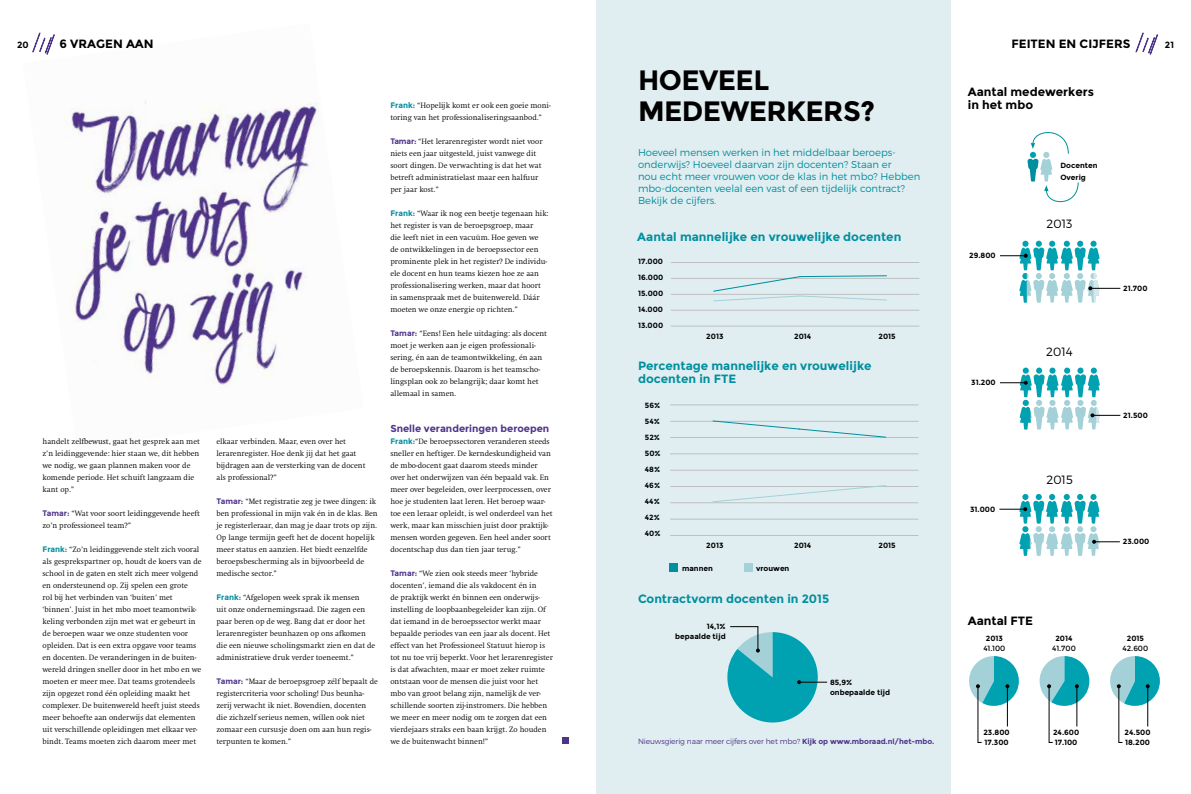
<style>
.page{position:relative;width:1191px;height:794px;background:#fff}
.page>*{position:absolute;margin:0;border:0;box-sizing:border-box;transform-origin:0 0}
.t1{font:700 28px/31px "Montserrat";letter-spacing:-.02em;color:#000}
.t2{font:700 12px/13px "Montserrat";color:#008f9e}
.t3{font:700 12px/13px "Montserrat";color:#000}
.t4{font:300 12px "Montserrat";color:#000}
.t5{font:300 10px/12px "Montserrat";color:#008f9e}
.t6{font:700 10px "Montserrat";color:#4f348b}
.t7{font:700 9px "Montserrat";color:#000}
.t8{font:300 8px/12px "Swift EF";color:#000}
.t9{font:700 7.5px/16px "Montserrat";color:#000}
.t10{font:300 7.5px "Montserrat";letter-spacing:-.01em;color:#4f348b}
.t11{font:7.5px "Montserrat";color:#000}
.s1{font-family:"Montserrat";font-weight:700;color:#4f348b}
.s2{font-family:"Montserrat";font-weight:700;color:#008f9e}
.s3{font-weight:700}
</style>
<div class="page">
<div style="left:596px;top:0;width:355px;height:794px;background:#e0eef1"></div>
<div style="left:562px;top:737px;width:7px;height:7px;background:#4f348b"></div>
<img style="left:39px;top:32px;width:279px;height:353px">
<svg style="left:32px;top:33px;width:23px;height:22px"></svg>
<svg style="left:1135px;top:33px;width:23px;height:22px"></svg>
<svg style="left:1027px;top:132px;width:51px;height:71px"></svg>
<svg style="left:999px;top:494px;width:120px;height:62px"></svg>
<svg style="left:1000px;top:367px;width:120px;height:62px"></svg>
<hr style="left:1090px;top:288px;width:30px;height:1px;background:#000">
<svg style="left:1000px;top:241px;width:99px;height:62px"></svg>
<svg style="left:727px;top:626px;width:100px;height:97px"></svg>
<hr style="left:671px;top:294px;width:248px;height:1px;background:#b3b2b2">
<hr style="left:671px;top:278px;width:248px;height:1px;background:#b3b2b2">
<hr style="left:671px;top:262px;width:248px;height:1px;background:#b3b2b2">
<hr style="left:671px;top:310px;width:248px;height:1px;background:#b3b2b2">
<hr style="left:671px;top:326px;width:248px;height:1px;background:#b3b2b2">
<svg style="left:712px;top:275px;width:176px;height:27px"></svg>
<hr style="left:670px;top:437px;width:248px;height:1px;background:#b3b2b2">
<hr style="left:670px;top:421px;width:248px;height:1px;background:#b3b2b2">
<hr style="left:670px;top:405px;width:248px;height:1px;background:#b3b2b2">
<hr style="left:670px;top:453px;width:248px;height:1px;background:#b3b2b2">
<hr style="left:670px;top:502px;width:248px;height:1px;background:#b3b2b2">
<hr style="left:670px;top:486px;width:248px;height:1px;background:#b3b2b2">
<hr style="left:670px;top:470px;width:248px;height:1px;background:#b3b2b2">
<hr style="left:670px;top:519px;width:248px;height:1px;background:#b3b2b2">
<hr style="left:670px;top:535px;width:248px;height:1px;background:#b3b2b2">
<svg style="left:711px;top:485px;width:176px;height:18px"></svg>
<svg style="left:711px;top:420px;width:176px;height:18px"></svg>
<div style="left:669px;top:563px;width:9px;height:9px;background:#008f9e"></div>
<div style="left:744px;top:563px;width:9px;height:9px;background:#a4d1d8"></div>
<svg style="left:969px;top:656px;width:49px;height:87px"></svg>
<svg style="left:1039px;top:656px;width:50px;height:87px"></svg>
<svg style="left:1110px;top:656px;width:49px;height:87px"></svg>
<p class="t7" style="left:17px;top:39px;width:13px">20</p>
<h2 class="t3" style="left:60px;top:37px;width:96px">6 VRAGEN AAN</h2>
<h2 class="t3" style="left:1011px;top:37px;width:121px">FEITEN EN CIJFERS</h2>
<p class="t7" style="left:1164px;top:39px;width:11px">21</p>
<p class="t8" style="left:43px;top:436px;width:159px">handelt zelfbewust, gaat het gesprek aan met z’n leidinggevende: hier staan we, dit hebben we nodig, we gaan plannen maken voor de komende periode. Het schuift langzaam die kant op.”</p>
<p class="t8" style="left:43px;top:508px;width:159px"><span class="s1">Tamar:</span> “Wat voor soort leidinggevende heeft zo’n professioneel team?”</p>
<p class="t8" style="left:43px;top:544px;width:161px"><span class="s2">Frank:</span> “Zo’n leidinggevende stelt zich vooral als gesprekspartner op, houdt de koers van de school in de gaten en stelt zich meer volgend en ondersteunend op. Zij spelen een grote<br>rol bij het verbinden van ‘buiten’ met ‘binnen’. Juist in het mbo moet teamontwik&shy;keling verbonden zijn met wat er gebeurt in de beroepen waar we onze studenten voor opleiden. Dat is een extra opgave voor teams en docenten. De veranderingen in de buiten&shy;wereld dringen sneller door in het mbo en we moeten er meer mee. Dat teams grotendeels zijn opgezet rond één opleiding maakt het complexer. De buitenwereld heeft juist steeds meer behoefte aan onderwijs dat elementen uit verschillende opleidingen met elkaar ver&shy;bindt. Teams moeten zich daarom meer met</p>
<p class="t8" style="left:216px;top:436px;width:151px">elkaar verbinden. Maar, even over het lerarenregister. Hoe denk jij dat het gaat bijdragen aan de versterking van de docent als professional?”</p>
<p class="t8" style="left:216px;top:496px;width:163px"><span class="s1">Tamar:</span> “Met registratie zeg je twee dingen: ik ben professional in mijn vak én in de klas. Ben je registerleraar, dan mag je daar trots op zijn.<br>Op lange termijn geeft het de docent hopelijk meer status en aanzien. Het biedt eenzelfde beroepsbescherming als in bijvoorbeeld de medische sector.”</p>
<p class="t8" style="left:216px;top:592px;width:160px"><span class="s2">Frank:</span> “Afgelopen week sprak ik mensen<br>uit onze ondernemingsraad. Die zagen een paar beren op de weg. Bang dat er door het lerarenregister beunhazen op ons afkomen die een nieuwe scholingsmarkt zien en dat de administratieve druk verder toeneemt.”</p>
<p class="t8" style="left:216px;top:676px;width:163px"><span class="s1">Tamar:</span> “Maar de beroepsgroep zélf bepaalt de registercriteria voor scholing! Dus beunha&shy;zerij verwacht ik niet. Bovendien, docenten die zichzelf serieus nemen, wíllen ook niet zomaar een cursusje doen om aan hun regis&shy;terpunten te komen.”</p>
<p class="t8" style="left:390px;top:100px;width:162px"><span class="s2">Frank:</span> “Hopelijk komt er ook een goeie moni&shy;toring van het professionaliseringsaanbod.”</p>
<p class="t8" style="left:390px;top:136px;width:154px"><span class="s1">Tamar:</span> “Het lerarenregister wordt niet voor niets een jaar uitgesteld, juist vanwege dit soort dingen. De verwachting is dat het wat betreft administratielast maar een halfuur per jaar kost.”</p>
<p class="t8" style="left:390px;top:208px;width:160px"><span class="s2">Frank:</span> “Waar ik nog een beetje tegenaan hik: het register is van de beroepsgroep, maar<br>die leeft niet in een vacuüm. Hoe geven we de ontwikkelingen in de beroepssector een prominente plek in het register? De individu&shy;ele docent en hun teams kiezen hoe ze aan professionalisering werken, maar dat hoort in samenspraak met de buitenwereld. Dáár moeten we onze energie op richten.”</p>
<p class="t8" style="left:390px;top:328px;width:158px"><span class="s1">Tamar:</span> “Eens! Een hele uitdaging: als docent moet je werken aan je eigen professionali&shy;sering, én aan de teamontwikkeling, én aan de beroepskennis. Daarom is het teamscho&shy;lingsplan ook zo belangrijk; daar komt het allemaal in samen.</p>
<p class="t6" style="left:390px;top:423px;width:160px">Snelle veranderingen beroepen</p>
<p class="t8" style="left:390px;top:436px;width:164px"><span class="s2">Frank:</span>“De beroepssectoren veranderen steeds sneller en heftiger. De kerndeskundigheid van de mbo-docent gaat daarom steeds minder over het onderwijzen van één bepaald vak. En meer over begeleiden, over leerprocessen, over hoe je studenten laat leren. Het beroep waar&shy;toe een leraar opleidt, is wel onderdeel van het werk, maar kan misschien juist door praktijk&shy;mensen worden gegeven. Een heel ander soort docentschap dus dan tien jaar terug.”</p>
<p class="t8" style="left:390px;top:568px;width:164px"><span class="s1">Tamar:</span> “We zien ook steeds meer ‘hybride docenten’, iemand die als vakdocent én in<br>de praktijk werkt én binnen een onderwijs&shy;instelling de loopbaanbegeleider kan zijn. Of dat iemand in de beroepssector werkt maar bepaalde periodes van een jaar als docent. Het effect van het Professioneel Statuut hierop is tot nu toe vrij beperkt. Voor het lerarenregister is dat afwachten, maar er moet zeker ruimte ontstaan voor de mensen die juist voor het mbo van groot belang zijn, namelijk de ver&shy;schillende soorten zij-instromers. Die hebben we meer en meer nodig om te zorgen dat een vierdejaars straks een baan krijgt. Zo houden we de buitenwacht binnen!”</p>
<h1 class="t1" style="left:638px;top:65px;width:238px">HOEVEEL<br>MEDEWERKERS?</h1>
<p class="t5" style="left:638px;top:146px;width:284px">Hoeveel mensen werken in het middelbaar beroeps&shy;onderwijs? Hoeveel daarvan zijn docenten? Staan er<br>nou echt meer vrouwen voor de klas in het mbo? Hebben mbo-docenten veelal een vast of een tijdelijk contract?<br>Bekijk de cijfers.</p>
<h2 class="t2" style="left:637px;top:230px;width:265px">Aantal mannelijke en vrouwelijke docenten</h2>
<p class="t9" style="left:638px;top:254px;width:27px;text-align:justify">17.000<br>16.000<br>15.000<br>14.000<br>13.000</p>
<p class="t9" style="left:706px;top:329px;width:19px">2013</p>
<p class="t9" style="left:794px;top:329px;width:19px">2014</p>
<p class="t9" style="left:878px;top:329px;width:19px">2015</p>
<h2 class="t2" style="left:638px;top:360px;width:235px">Percentage mannelijke en vrouwelijke docenten in FTE</h2>
<p class="t9" style="left:645px;top:397px;width:17px;text-align:justify">56% 54% 52% 50% 48% 46% 44% 42% 40%</p>
<p class="t9" style="left:706px;top:537px;width:19px">2013</p>
<p class="t9" style="left:794px;top:537px;width:19px">2014</p>
<p class="t9" style="left:878px;top:537px;width:19px">2015</p>
<p class="t9" style="left:682px;top:560px;width:32px">mannen</p>
<p class="t9" style="left:756px;top:560px;width:35px">vrouwen</p>
<h2 class="t2" style="left:638px;top:592px;width:193px">Contractvorm docenten in 2015</h2>
<p class="t9" style="left:675px;top:621px;width:52px;line-height:10px;text-align:right">14,1% bepaalde tijd</p>
<p class="t9" style="left:830px;top:677px;width:62px;line-height:10px">85,9% onbepaalde tijd</p>
<p class="t10" style="left:638px;top:737px;width:298px">Nieuwsgierig naar meer cijfers over het mbo? <span class="s3">Kijk op www.mboraad.nl/het-mbo.</span></p>
<h2 class="t3" style="left:967px;top:85px;width:128px">Aantal medewerkers in het mbo</h2>
<p class="t9" style="left:1060px;top:159px;width:39px;line-height:12px">Docenten<br>Overig</p>
<p class="t9" style="left:969px;top:248px;width:28px">29.800</p>
<p class="t9" style="left:971px;top:375px;width:26px">31.200</p>
<p class="t9" style="left:970px;top:501px;width:27px">31.000</p>
<h2 class="t4" style="left:1046px;top:217px;width:27px">2013</h2>
<h2 class="t4" style="left:1046px;top:344px;width:28px">2014</h2>
<h2 class="t4" style="left:1046px;top:473px;width:28px">2015</h2>
<h2 class="t3" style="left:967px;top:614px;width:67px">Aantal FTE</h2>
<p class="t9" style="left:985px;top:630px;width:19px">2013</p>
<p class="t11" style="left:983px;top:644px;width:24px">41.100</p>
<p class="t9" style="left:1055px;top:630px;width:19px">2014</p>
<p class="t11" style="left:1052px;top:644px;width:25px">41.700</p>
<p class="t9" style="left:1123px;top:280px;width:26px">21.700</p>
<p class="t9" style="left:1123px;top:407px;width:26px">21.500</p>
<p class="t9" style="left:1122px;top:534px;width:28px">23.000</p>
<p class="t9" style="left:1126px;top:630px;width:19px">2015</p>
<p class="t11" style="left:1122px;top:644px;width:27px">42.600</p>
<p class="t9" style="left:983px;top:727px;width:28px;line-height:10px">23.800<br>17.300</p>
<p class="t9" style="left:1053px;top:727px;width:28px;line-height:10px">24.600<br>17.100</p>
<p class="t9" style="left:1124px;top:727px;width:27px;line-height:10px">24.500<br>18.200</p>
</div>
